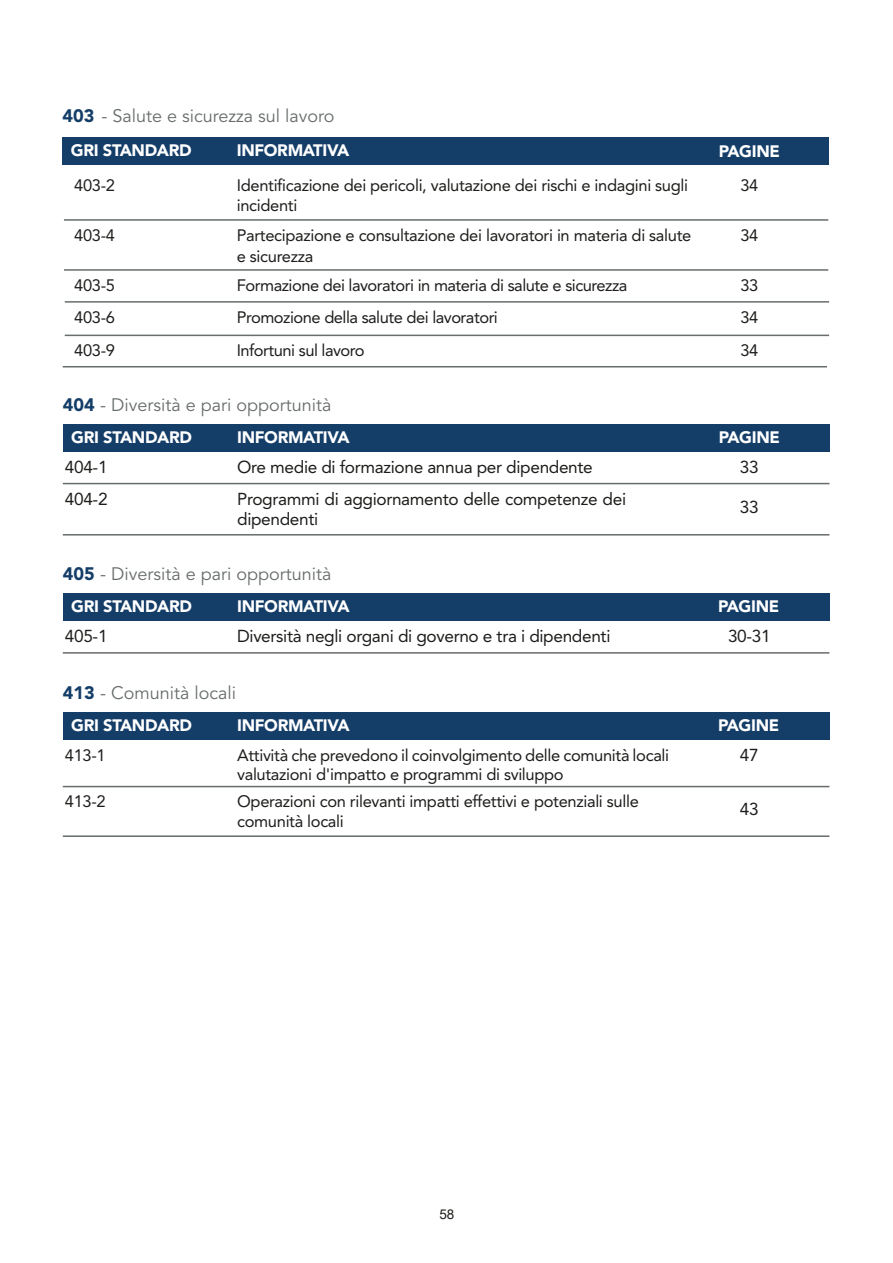
<style>
.page{position:relative;width:893px;height:1263px;background:#fff}
.page>*{position:absolute;margin:0;border:0;box-sizing:border-box;transform-origin:0 0}
.t1{font:18px "Avenir LT Std";color:#676d6b}
.t2{font:17.25px/20.7px "Avenir LT Std";letter-spacing:-.02em;color:#1d1d1b}
.t3{font:16.5px "Avenir LT Std";letter-spacing:-.02em;color:#1d1d1b}
.t4{font:900 16.5px "Avenir LT Std";letter-spacing:-.02em;color:#fff}
.t5{font:13.5px "Arial";color:#1d1d1b}
.s1{font-weight:900;color:#143d68}
</style>
<div class="page">
<hr style="left:64px;top:219px;width:764px;height:2px;background:#676d6b">
<hr style="left:64px;top:269px;width:764px;height:2px;background:#676d6b">
<hr style="left:65px;top:301px;width:764px;height:2px;background:#676d6b">
<hr style="left:65px;top:335px;width:764px;height:1px;background:#676d6b">
<hr style="left:63px;top:366px;width:764px;height:1px;background:#676d6b">
<div style="left:62px;top:138px;width:767px;height:27px;background:#143d68"></div>
<div style="left:63px;top:593px;width:766px;height:27px;background:#143d68"></div>
<div style="left:63px;top:424px;width:766px;height:27px;background:#143d68"></div>
<div style="left:63px;top:712px;width:766px;height:27px;background:#143d68"></div>
<hr style="left:63px;top:652px;width:766px;height:2px;background:#676d6b">
<hr style="left:63px;top:483px;width:766px;height:1px;background:#676d6b">
<hr style="left:63px;top:786px;width:766px;height:1px;background:#676d6b">
<hr style="left:63px;top:534px;width:766px;height:1px;background:#676d6b">
<hr style="left:63px;top:835px;width:766px;height:2px;background:#676d6b">
<p class="t1" style="left:62px;top:106px;width:274px"><span class="s1">403</span> - Salute e sicurezza sul lavoro</p>
<p class="t4" style="left:71px;top:141px;width:122px">GRI STANDARD</p>
<p class="t4" style="left:237px;top:141px;width:114px">INFORMATIVA</p>
<p class="t4" style="left:719px;top:141px;width:63px">PAGINE</p>
<p class="t3" style="left:74px;top:176px;width:42px">403-2</p>
<p class="t3" style="left:74px;top:226px;width:42px">403-4</p>
<p class="t3" style="left:74px;top:275px;width:42px">403-5</p>
<p class="t3" style="left:74px;top:307px;width:42px">403-6</p>
<p class="t3" style="left:74px;top:340px;width:42px">403-9</p>
<p class="t3" style="left:237px;top:176px;width:453px">Identificazione dei pericoli, valutazione dei rischi e indagini sugli</p>
<p class="t3" style="left:237px;top:196px;width:62px">incidenti</p>
<p class="t3" style="left:237px;top:226px;width:456px">Partecipazione e consultazione dei lavoratori in materia di salute</p>
<p class="t3" style="left:237px;top:246px;width:78px">e sicurezza</p>
<p class="t3" style="left:237px;top:275px;width:392px">Formazione dei lavoratori in materia di salute e sicurezza</p>
<p class="t3" style="left:237px;top:307px;width:263px">Promozione della salute dei lavoratori</p>
<p class="t3" style="left:237px;top:340px;width:129px">Infortuni sul lavoro</p>
<p class="t1" style="left:63px;top:394px;width:270px"><span class="s1">404</span> - Diversità e pari opportunità</p>
<p class="t4" style="left:71px;top:427px;width:122px">GRI STANDARD</p>
<p class="t4" style="left:237px;top:427px;width:114px">INFORMATIVA</p>
<p class="t2" style="left:65px;top:457px;width:44px">404-1</p>
<p class="t2" style="left:237px;top:457px;width:357px">Ore medie di formazione annua per dipendente</p>
<p class="t2" style="left:65px;top:488px;width:44px">404-2</p>
<p class="t2" style="left:237px;top:488px;width:390px">Programmi di aggiornamento delle competenze dei dipendenti</p>
<p class="t1" style="left:63px;top:564px;width:270px"><span class="s1">405</span> - Diversità e pari opportunità</p>
<p class="t4" style="left:71px;top:596px;width:122px">GRI STANDARD</p>
<p class="t2" style="left:65px;top:626px;width:44px">405-1</p>
<p class="t4" style="left:237px;top:596px;width:114px">INFORMATIVA</p>
<p class="t2" style="left:237px;top:626px;width:375px">Diversità negli organi di governo e tra i dipendenti</p>
<p class="t1" style="left:63px;top:682px;width:175px"><span class="s1">413</span> - Comunità locali</p>
<p class="t4" style="left:71px;top:715px;width:122px">GRI STANDARD</p>
<p class="t4" style="left:237px;top:715px;width:114px">INFORMATIVA</p>
<p class="t3" style="left:65px;top:745px;width:42px">413-1</p>
<p class="t3" style="left:237px;top:745px;width:434px">Attività che prevedono il coinvolgimento delle comunità locali</p>
<p class="t3" style="left:237px;top:765px;width:328px">valutazioni d'impatto e programmi di sviluppo</p>
<p class="t3" style="left:65px;top:792px;width:42px">413-2</p>
<p class="t3" style="left:237px;top:792px;width:403px">Operazioni con rilevanti impatti effettivi e potenziali sulle</p>
<p class="t3" style="left:237px;top:811px;width:108px">comunità locali</p>
<p class="t3" style="left:740px;top:176px;width:20px">34</p>
<p class="t3" style="left:740px;top:226px;width:20px">34</p>
<p class="t3" style="left:740px;top:275px;width:20px">33</p>
<p class="t3" style="left:740px;top:307px;width:20px">34</p>
<p class="t3" style="left:740px;top:340px;width:20px">34</p>
<p class="t4" style="left:719px;top:427px;width:63px">PAGINE</p>
<p class="t2" style="left:740px;top:457px;width:20px">33</p>
<p class="t2" style="left:740px;top:497px;width:20px">33</p>
<p class="t4" style="left:718px;top:597px;width:63px">PAGINE</p>
<p class="t2" style="left:728px;top:626px;width:44px">30-31</p>
<p class="t4" style="left:718px;top:715px;width:63px">PAGINE</p>
<p class="t2" style="left:740px;top:745px;width:20px">47</p>
<p class="t2" style="left:740px;top:799px;width:20px">43</p>
<p class="t5" style="left:439px;top:1205px;width:17px">58</p>
</div>
